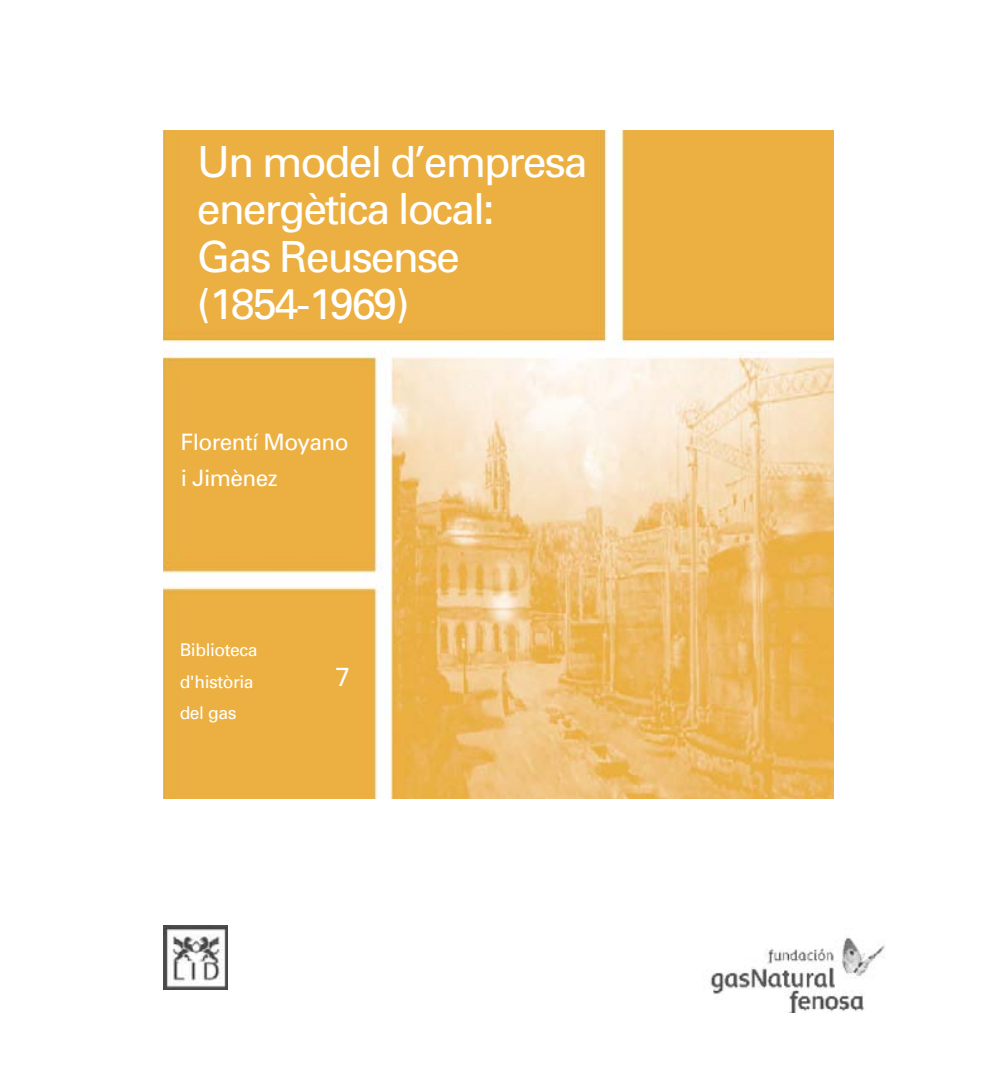
<style>
.page{position:relative;width:993px;height:1092px;background:#fff}
.page>*{position:absolute;margin:0;border:0;box-sizing:border-box;transform-origin:0 0}
.t1{font:43.05px/47.2px "Univers";letter-spacing:-.05em;color:#fff}
.t2{font:26.25px "Univers";color:#fff}
.t3{font:22.57px/36.4px "Univers";letter-spacing:-.025em;color:#fff}
.t4{font:17.5px/31.5px "Univers";letter-spacing:-.025em;color:#fff}
</style>
<div class="page">
<img style="left:164px;top:130px;width:669px;height:668px">
<img style="left:710px;top:938px;width:175px;height:73px">
<img style="left:163px;top:925px;width:64px;height:64px">
<p class="t1" style="left:197px;top:142px;width:392px">Un model d’empresa energètica local:<br>Gas Reusense (1854-1969)</p>
<p class="t3" style="left:181px;top:425px;width:169px">Florentí Moyano i Jimènez</p>
<p class="t4" style="left:180px;top:636px;width:79px">Biblioteca d'història del gas</p>
<p class="t2" style="left:335px;top:667px;width:16px">7</p>
</div>
